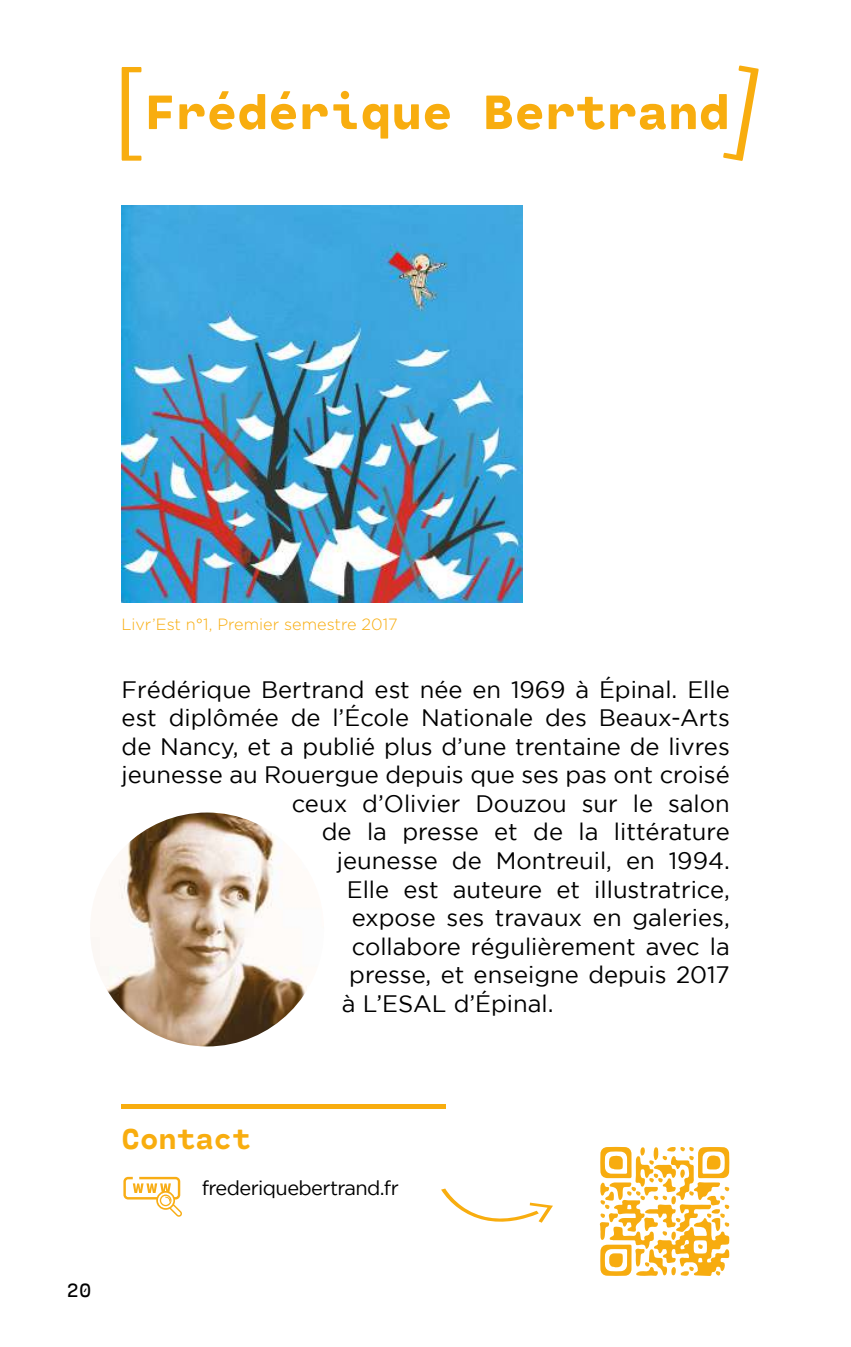
<style>
.page{position:relative;width:851px;height:1347px;background:#fff}
.page>*{position:absolute;margin:0;border:0;box-sizing:border-box;transform-origin:0 0}
.t1{font:800 50px "Cartograph CF";color:#f8ad0f}
.t2{font:800 30px "Cartograph CF";color:#f8ad0f}
.t3{font:23.75px "Gotham";color:#000}
.t4{font:20px "Gotham";letter-spacing:-.03em;color:#000}
.t5{font:20px "Cartograph CF";color:#000}
.t6{font:300 16.25px "Gotham";color:#f8ad0f}
</style>
<div class="page">
<img style="left:90px;top:812px;width:234px;height:234px;border-radius:117px">
<img style="left:121px;top:206px;width:401px;height:396px">
<svg style="left:122px;top:67px;width:19px;height:94px"></svg>
<div style="left:122px;top:1104px;width:323px;height:5px;background:#f8ad0f"></div>
<svg style="left:441px;top:1188px;width:112px;height:35px"></svg>
<svg style="left:723px;top:65px;width:35px;height:96px"></svg>
<svg style="left:123px;top:1176px;width:59px;height:40px"></svg>
<svg style="left:599px;top:1146px;width:130px;height:130px"></svg>
<h1 class="t1" style="left:145px;top:70px;width:586px">Frédérique Bertrand</h1>
<p class="t6" style="left:121px;top:615px;width:278px">Livr’Est n°1, Premier semestre 2017</p>
<p class="t3" style="left:122px;top:676px;width:609px">Frédérique Bertrand est née en 1969 à Épinal. Elle</p>
<p class="t3" style="left:122px;top:705px;width:609px">est diplômée de l’École Nationale des Beaux-Arts</p>
<p class="t3" style="left:122px;top:733px;width:609px">de Nancy, et a publié plus d’une trentaine de livres</p>
<p class="t3" style="left:122px;top:762px;width:609px">jeunesse au Rouergue depuis que ses pas ont croisé</p>
<p class="t3" style="left:292px;top:790px;width:439px">ceux d’Olivier Douzou sur le salon</p>
<p class="t3" style="left:322px;top:819px;width:409px">de la presse et de la littérature</p>
<p class="t3" style="left:337px;top:847px;width:394px">jeunesse de Montreuil, en 1994.</p>
<p class="t3" style="left:347px;top:876px;width:384px">Elle est auteure et illustratrice,</p>
<p class="t3" style="left:352px;top:904px;width:379px">expose ses travaux en galeries,</p>
<p class="t3" style="left:352px;top:933px;width:379px">collabore régulièrement avec la</p>
<p class="t3" style="left:349px;top:961px;width:382px">presse, et enseigne depuis 2017</p>
<p class="t3" style="left:342px;top:990px;width:213px">à L’ESAL d’Épinal.</p>
<p class="t2" style="left:122px;top:1114px;width:131px">Contact</p>
<p class="t4" style="left:202px;top:1176px;width:198px">frederiquebertrand.fr</p>
<p class="t5" style="left:67px;top:1273px;width:26px">20</p>
</div>
